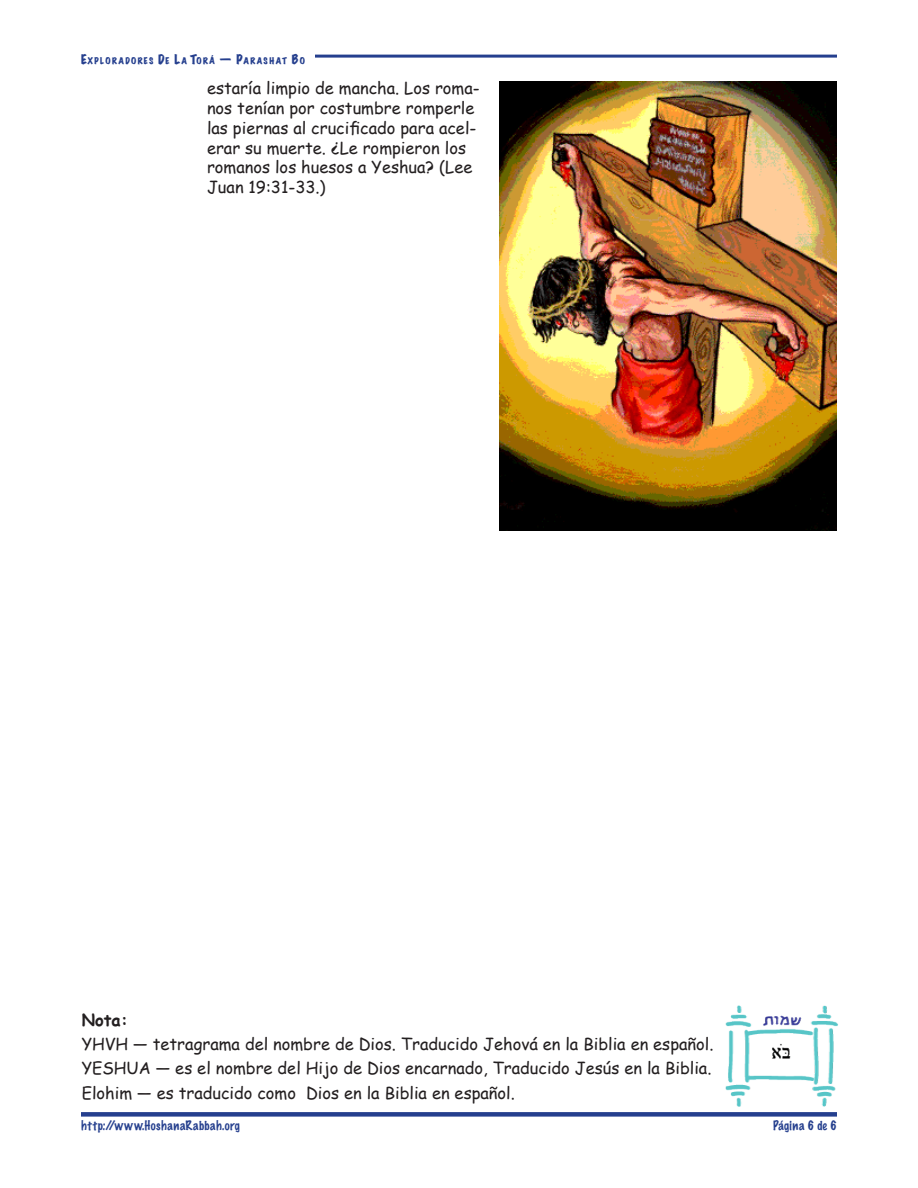
<style>
.page{position:relative;width:918px;height:1188px;background:#fff}
.page>*{position:absolute;margin:0;border:0;box-sizing:border-box;transform-origin:0 0}
.TE_Text_Base{font:16.5px "Comic Sans MS";color:#231f20}
.TE_Lists_bullets__L{font:16.5px/19.8px "Comic Sans MS";color:#231f20}
.TE_Text_Base-2{font:700 16.5px "Comic Sans MS";color:#231f20}
.t1{font:100 12px "Marker Felt";letter-spacing:.045em;color:#253f8e}
.t2{font:100 12px "Marker Felt";letter-spacing:.015em;color:#253f8e}
.t3{font:expanded 8.4px "Marker Felt";letter-spacing:.155em;color:#253f8e}
.s1{font-size:12px}
.s2{font-size:10.5px}
</style>
<div class="page">
<hr style="left:315px;top:55px;width:522px;height:3px;background:#253f8e">
<div style="left:81px;top:1112px;width:756px;height:5px;background:#253f8e"></div>
<img style="left:725px;top:1005px;width:113px;height:102px">
<img style="left:500px;top:81px;width:337px;height:450px">
<p class="t3" style="left:81px;top:54px;width:226px"><span class="s1">E</span>XPLORADORES <span class="s1">D</span>E <span class="s1">L</span>A <span class="s1">T</span>OR<span class="s2">Á</span> <span class="s1">— P</span>ARASHAT <span class="s1">B</span>O</p>
<p class="TE_Lists_bullets__L" style="left:207px;top:78px;width:274px">estaría limpio de mancha. Los roma&shy;nos tenían por costumbre romperle las piernas al crucificado para acel&shy;erar su muerte. ¿Le rompieron los romanos los huesos a Yeshua? (Lee<br>Juan 19:31-33.)</p>
<p class="TE_Text_Base-2" style="left:82px;top:1008px;width:48px">Nota:</p>
<p class="TE_Text_Base" style="left:82px;top:1032px;width:633px">YHVH — tetragrama del nombre de Dios. Traducido Jehová en la Biblia en español.</p>
<p class="TE_Text_Base" style="left:82px;top:1056px;width:631px">YESHUA — es el nombre del Hijo de Dios encarnado, Traducido Jesús en la Biblia.</p>
<p class="TE_Text_Base" style="left:82px;top:1080px;width:435px">Elohim — es traducido como Dios en la Biblia en español.</p>
<p class="t1" style="left:81px;top:1117px;width:161px">http://www.HoshanaRabbah.org</p>
<p class="t2" style="left:773px;top:1117px;width:65px">Página 6 de 6</p>
</div>
